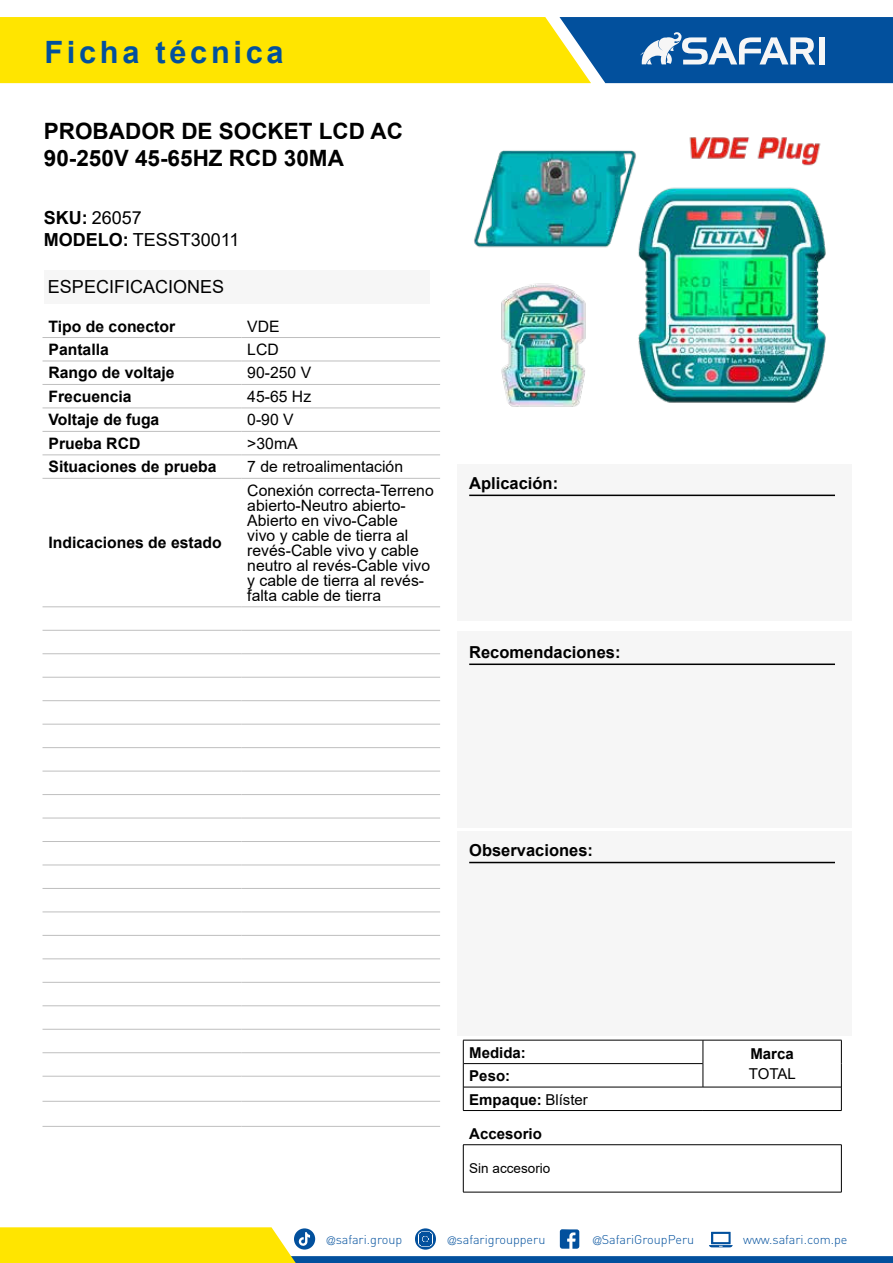
<style>
.page{position:relative;width:893px;height:1263px;background:#fff}
.page>*{position:absolute;margin:0;border:0;box-sizing:border-box;transform-origin:0 0}
.t1{font:700 30.75px "Arial";letter-spacing:.12em;color:#02509d}
.t2{font:700 22.5px/27px "Arial";color:#000}
.t3{font:18px/21.9px "Arial";color:#000}
.t4{font:700 16.5px "Arial";color:#000}
.t5{font:15.75px/15px "Arial";color:#000}
.t6{font:700 15.75px "Arial";color:#000}
.t7{font:700 15px "Arial";color:#000}
.t8{font:15px "Arial";letter-spacing:-.01em;color:#000}
.t9{font:13.5px "Arial";color:#000}
.t10{font:300 12.6px "DIN";color:#02509d}
.s1{font-weight:700}
.s2{font-weight:400}
.s3{font-family:"Helvetica LT Std";font-stretch:condensed;font-size:11.25px}
</style>
<div class="page">
<svg style="left:0;top:1227px;width:893px;height:36px"></svg>
<svg style="left:0;top:17px;width:893px;height:66px"></svg>
<div style="left:819px;top:37px;width:6px;height:27px;background:#f6f6f6"></div>
<div style="left:457px;top:464px;width:395px;height:157px;background:#f6f6f6"></div>
<hr style="left:469px;top:495px;width:366px;height:1px;background:#000">
<div style="left:457px;top:632px;width:395px;height:196px;background:#f6f6f6"></div>
<hr style="left:469px;top:663px;width:366px;height:2px;background:#000">
<div style="left:457px;top:831px;width:395px;height:205px;background:#f6f6f6"></div>
<hr style="left:469px;top:862px;width:366px;height:1px;background:#000">
<hr style="left:463px;top:1144px;width:379px;height:1px;background:#000">
<hr style="left:463px;top:1145px;width:1px;height:47px;background:#000">
<hr style="left:841px;top:1145px;width:1px;height:47px;background:#000">
<hr style="left:463px;top:1192px;width:379px;height:1px;background:#000">
<hr style="left:43px;top:337px;width:198px;height:1px;background:#bfbfbf">
<hr style="left:241px;top:337px;width:199px;height:1px;background:#bfbfbf">
<hr style="left:43px;top:1126px;width:198px;height:1px;background:#bfbfbf">
<hr style="left:241px;top:1126px;width:199px;height:1px;background:#bfbfbf">
<hr style="left:43px;top:361px;width:198px;height:1px;background:#bfbfbf">
<hr style="left:241px;top:361px;width:199px;height:1px;background:#bfbfbf">
<hr style="left:43px;top:384px;width:198px;height:1px;background:#bfbfbf">
<hr style="left:241px;top:384px;width:199px;height:1px;background:#bfbfbf">
<hr style="left:43px;top:408px;width:198px;height:1px;background:#bfbfbf">
<hr style="left:241px;top:408px;width:199px;height:1px;background:#bfbfbf">
<hr style="left:43px;top:431px;width:198px;height:1px;background:#bfbfbf">
<hr style="left:241px;top:431px;width:199px;height:1px;background:#bfbfbf">
<hr style="left:43px;top:455px;width:198px;height:1px;background:#bfbfbf">
<hr style="left:241px;top:455px;width:199px;height:1px;background:#bfbfbf">
<hr style="left:43px;top:478px;width:198px;height:1px;background:#bfbfbf">
<hr style="left:241px;top:478px;width:199px;height:1px;background:#bfbfbf">
<hr style="left:43px;top:606px;width:198px;height:1px;background:#bfbfbf">
<hr style="left:241px;top:606px;width:199px;height:1px;background:#bfbfbf">
<hr style="left:43px;top:630px;width:198px;height:1px;background:#bfbfbf">
<hr style="left:241px;top:630px;width:199px;height:1px;background:#bfbfbf">
<hr style="left:43px;top:653px;width:198px;height:1px;background:#bfbfbf">
<hr style="left:241px;top:653px;width:199px;height:1px;background:#bfbfbf">
<hr style="left:43px;top:677px;width:198px;height:1px;background:#bfbfbf">
<hr style="left:241px;top:677px;width:199px;height:1px;background:#bfbfbf">
<hr style="left:43px;top:700px;width:198px;height:1px;background:#bfbfbf">
<hr style="left:241px;top:700px;width:199px;height:1px;background:#bfbfbf">
<hr style="left:43px;top:724px;width:198px;height:1px;background:#bfbfbf">
<hr style="left:241px;top:724px;width:199px;height:1px;background:#bfbfbf">
<hr style="left:43px;top:747px;width:198px;height:1px;background:#bfbfbf">
<hr style="left:241px;top:747px;width:199px;height:1px;background:#bfbfbf">
<hr style="left:43px;top:771px;width:198px;height:1px;background:#bfbfbf">
<hr style="left:241px;top:771px;width:199px;height:1px;background:#bfbfbf">
<hr style="left:43px;top:794px;width:198px;height:1px;background:#bfbfbf">
<hr style="left:241px;top:794px;width:199px;height:1px;background:#bfbfbf">
<hr style="left:43px;top:818px;width:198px;height:1px;background:#bfbfbf">
<hr style="left:241px;top:818px;width:199px;height:1px;background:#bfbfbf">
<hr style="left:43px;top:841px;width:198px;height:1px;background:#bfbfbf">
<hr style="left:241px;top:841px;width:199px;height:1px;background:#bfbfbf">
<hr style="left:43px;top:865px;width:198px;height:1px;background:#bfbfbf">
<hr style="left:241px;top:865px;width:199px;height:1px;background:#bfbfbf">
<hr style="left:43px;top:888px;width:198px;height:1px;background:#bfbfbf">
<hr style="left:241px;top:888px;width:199px;height:1px;background:#bfbfbf">
<hr style="left:43px;top:912px;width:198px;height:1px;background:#bfbfbf">
<hr style="left:241px;top:912px;width:199px;height:1px;background:#bfbfbf">
<hr style="left:43px;top:935px;width:198px;height:1px;background:#bfbfbf">
<hr style="left:241px;top:935px;width:199px;height:1px;background:#bfbfbf">
<hr style="left:43px;top:958px;width:198px;height:1px;background:#bfbfbf">
<hr style="left:241px;top:958px;width:199px;height:1px;background:#bfbfbf">
<hr style="left:43px;top:982px;width:198px;height:1px;background:#bfbfbf">
<hr style="left:241px;top:982px;width:199px;height:1px;background:#bfbfbf">
<hr style="left:43px;top:1005px;width:198px;height:1px;background:#bfbfbf">
<hr style="left:241px;top:1005px;width:199px;height:1px;background:#bfbfbf">
<hr style="left:43px;top:1029px;width:198px;height:1px;background:#bfbfbf">
<hr style="left:241px;top:1029px;width:199px;height:1px;background:#bfbfbf">
<hr style="left:43px;top:1052px;width:198px;height:1px;background:#bfbfbf">
<hr style="left:241px;top:1052px;width:199px;height:1px;background:#bfbfbf">
<hr style="left:43px;top:1076px;width:198px;height:1px;background:#bfbfbf">
<hr style="left:241px;top:1076px;width:199px;height:1px;background:#bfbfbf">
<hr style="left:43px;top:1101px;width:198px;height:1px;background:#bfbfbf">
<hr style="left:241px;top:1101px;width:199px;height:1px;background:#bfbfbf">
<img style="left:474px;top:137px;width:352px;height:270px">
<div style="left:44px;top:270px;width:386px;height:34px;background:#f6f6f6"></div>
<hr style="left:463px;top:1063px;width:240px;height:1px;background:#000">
<hr style="left:463px;top:1087px;width:240px;height:1px;background:#000">
<hr style="left:703px;top:1087px;width:138px;height:1px;background:#000">
<hr style="left:463px;top:1040px;width:240px;height:1px;background:#000">
<hr style="left:703px;top:1040px;width:139px;height:1px;background:#000">
<svg style="left:703px;top:1040px;width:1px;height:47px"></svg>
<svg style="left:463px;top:1040px;width:1px;height:70px"></svg>
<svg style="left:841px;top:1040px;width:1px;height:70px"></svg>
<hr style="left:463px;top:1110px;width:240px;height:1px;background:#000">
<hr style="left:703px;top:1110px;width:139px;height:1px;background:#000">
<h1 class="t1" style="left:44px;top:34px;width:241px">Ficha técnica</h1>
<h2 class="t2" style="left:44px;top:120px;width:361px">PROBADOR DE SOCKET LCD AC<br>90-250V 45-65HZ RCD 30MA</h2>
<p class="t3" style="left:44px;top:209px;width:197px"><span class="s1">SKU:</span> 26057<br><span class="s1">MODELO:</span> TESST30011</p>
<p class="t3" style="left:48px;top:278px;width:178px">ESPECIFICACIONES</p>
<p class="t6" style="left:49px;top:320px;width:128px">Tipo de conector</p>
<p class="t5" style="left:247px;top:320px;width:34px">VDE</p>
<p class="t6" style="left:49px;top:343px;width:62px">Pantalla</p>
<p class="t5" style="left:247px;top:343px;width:33px">LCD</p>
<p class="t6" style="left:49px;top:367px;width:128px">Rango de voltaje</p>
<p class="t5" style="left:247px;top:367px;width:65px">90-250 V</p>
<p class="t6" style="left:49px;top:390px;width:85px">Frecuencia</p>
<p class="t5" style="left:247px;top:390px;width:65px">45-65 Hz</p>
<p class="t6" style="left:49px;top:414px;width:112px">Voltaje de fuga</p>
<p class="t5" style="left:247px;top:414px;width:48px">0-90 V</p>
<p class="t6" style="left:49px;top:437px;width:93px">Prueba RCD</p>
<p class="t5" style="left:247px;top:437px;width:52px">&gt;30mA</p>
<p class="t6" style="left:49px;top:461px;width:170px">Situaciones de prueba</p>
<p class="t5" style="left:247px;top:461px;width:157px">7 de retroalimentación</p>
<p class="t6" style="left:49px;top:537px;width:175px">Indicaciones de estado</p>
<p class="t5" style="left:247px;top:484px;width:188px">Conexión correcta-Terreno abierto-Neutro abierto-<br>Abierto en vivo-Cable<br>vivo y cable de tierra al revés-Cable vivo y cable neutro al revés-Cable vivo y cable de tierra al revés&shy;falta cable de tierra</p>
<p class="t4" style="left:469px;top:477px;width:90px">Aplicación:</p>
<p class="t4" style="left:469px;top:646px;width:153px">Recomendaciones:</p>
<p class="t4" style="left:469px;top:844px;width:125px">Observaciones:</p>
<p class="t7" style="left:469px;top:1047px;width:58px">Medida:</p>
<p class="t7" style="left:750px;top:1048px;width:45px">Marca</p>
<p class="t7" style="left:469px;top:1070px;width:42px">Peso:</p>
<p class="t8" style="left:749px;top:1068px;width:48px">TOTAL</p>
<p class="t7" style="left:469px;top:1093px;width:120px">Empaque: <span class="s2">Blíster</span></p>
<p class="t7" style="left:469px;top:1128px;width:74px">Accesorio</p>
<p class="t9" style="left:469px;top:1163px;width:83px">Sin accesorio</p>
<p class="t10" style="left:327px;top:1234px;width:77px"><span class="s3">@</span>safari.group</p>
<p class="t10" style="left:448px;top:1234px;width:99px"><span class="s3">@</span>safarigroupperu</p>
<p class="t10" style="left:593px;top:1234px;width:103px"><span class="s3">@</span>SafariGroupPeru</p>
<p class="t10" style="left:743px;top:1234px;width:106px">www.safari.com.pe</p>
</div>
